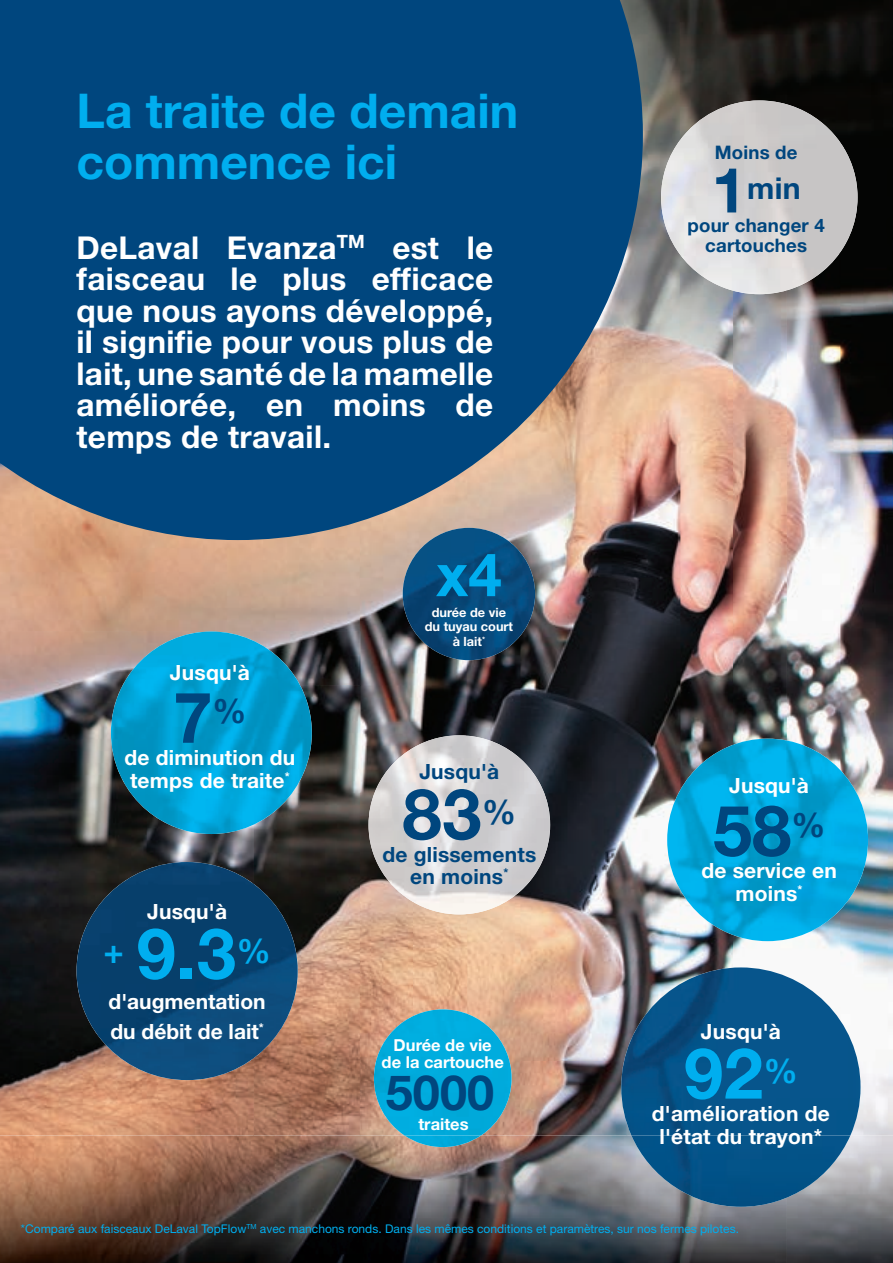
<style>
.page{position:relative;width:893px;height:1263px;background:#fff}
.page>*{position:absolute;margin:0;border:0;box-sizing:border-box;transform-origin:0 0}
.t1{font:700 70.5px "Helvetica Neue LT Std";color:#00467e}
.t2{font:700 70.5px "Helvetica Neue LT Std";color:#00aeef}
.t3{font:700 60px "Helvetica Neue LT Std";color:#00aeef}
.t4{font:700 48.6px "Helvetica Neue LT Std";color:#00467e}
.t5{font:700 48px/51px "Helvetica Neue LT Std";color:#00aeef}
.t6{font:700 31.5px/31.5px "Helvetica Neue LT Std";letter-spacing:.01em;color:#fff;text-align:justify}
.t7{font:700 30.15px "Helvetica Neue LT Std";color:#00467e}
.t8{font:700 21px/22.5px "Helvetica Neue LT Std";letter-spacing:.01em;color:#fff}
.t9{font:700 21px/22.5px "Helvetica Neue LT Std";letter-spacing:.01em;color:#00467e;text-align:center}
.t10{font:700 18.6px/20px "Helvetica Neue LT Std";letter-spacing:.01em;color:#00467e;text-align:center}
.t11{font:700 16.5px/16.5px "Helvetica Neue LT Std";color:#fff;text-align:center}
.t12{font:700 12.75px/14.5px "Helvetica Neue LT Std";color:#fff;text-align:center}
.t13{font:12px "Helvetica Neue LT Std";color:#00aeef}
.s1{font-size:62.55px}
</style>
<div class="page">
<img style="left:0;top:540px;width:360px;height:91px">
<img style="left:360px;top:0;width:320px;height:578px">
<img style="left:680px;top:0;width:212px;height:148px">
<img style="left:840px;top:148px;width:53px;height:987px">
<img style="left:680px;top:294px;width:53px;height:445px">
<img style="left:787px;top:294px;width:53px;height:445px">
<img style="left:733px;top:294px;width:54px;height:445px">
<img style="left:360px;top:578px;width:107px;height:214px">
<img style="left:520px;top:578px;width:160px;height:483px">
<img style="left:0;top:631px;width:147px;height:322px">
<img style="left:312px;top:631px;width:48px;height:54px">
<img style="left:467px;top:636px;width:53px;height:99px">
<img style="left:254px;top:685px;width:106px;height:450px">
<img style="left:147px;top:834px;width:107px;height:28px">
<img style="left:360px;top:792px;width:53px;height:343px">
<img style="left:467px;top:914px;width:53px;height:221px">
<img style="left:680px;top:941px;width:53px;height:26px">
<img style="left:413px;top:914px;width:54px;height:95px">
<img style="left:733px;top:941px;width:107px;height:13px">
<img style="left:0;top:953px;width:93px;height:182px">
<img style="left:93px;top:1080px;width:54px;height:55px">
<img style="left:201px;top:1080px;width:53px;height:55px">
<img style="left:147px;top:1080px;width:54px;height:55px">
<img style="left:520px;top:1061px;width:101px;height:74px">
<img style="left:892px;top:1px;width:1px;height:452px">
<img style="left:0;top:1135px;width:680px;height:128px">
<img style="left:787px;top:1135px;width:105px;height:128px">
<img style="left:680px;top:1207px;width:107px;height:56px">
<hr style="left:892px;top:842px;width:1px;height:421px;background:#e8f6fd">
<svg style="left:0;top:0;width:643px;height:540px;background:#195280"></svg>
<img style="left:111px;top:631px;width:201px;height:203px">
<img style="left:667px;top:739px;width:201px;height:202px">
<img style="left:621px;top:967px;width:239px;height:168px">
<img style="left:631px;top:1135px;width:219px;height:72px">
<img style="left:369px;top:735px;width:181px;height:179px">
<img style="left:661px;top:100px;width:196px;height:194px">
<img style="left:77px;top:862px;width:221px;height:218px">
<img style="left:403px;top:528px;width:132px;height:132px;border-radius:66px">
<img style="left:374px;top:1009px;width:138px;height:126px">
<img style="left:404px;top:1135px;width:77px;height:12px">
<h3 class="t5" style="left:77px;top:84px;width:443px">La traite de demain commence ici</h3>
<p class="t6" style="left:77px;top:231px;width:418px">DeLaval Evanza<sup>TM</sup> est le faisceau le plus efficace que nous ayons développé, il signifie pour vous plus de lait, une santé de la mamelle améliorée, en moins de temps de travail.</p>
<p class="t8" style="left:170px;top:660px;width:81px">Jusqu'à</p>
<h1 class="t1" style="left:173px;top:674px;width:75px">7<sup>%</sup></h1>
<p class="t8" style="left:125px;top:746px;width:172px">de diminution du temps de traite<sup>*</sup></p>
<p class="t8" style="left:147px;top:899px;width:81px">Jusqu'à</p>
<h1 class="t2" style="left:104px;top:910px;width:169px"><sup>+</sup> 9.3<sup>%</sup></h1>
<p class="t8" style="left:109px;top:986px;width:159px;line-height:30px">d'augmentation du débit de lait<sup>*</sup></p>
<h2 class="t3" style="left:436px;top:538px;width:67px">x4</h2>
<p class="t12" style="left:425px;top:604px;width:90px">durée de vie du tuyau court à lait<sup>*</sup></p>
<p class="t9" style="left:419px;top:760px;width:81px">Jusqu'à</p>
<h1 class="t1" style="left:402px;top:771px;width:115px">83<sup>%</sup></h1>
<p class="t9" style="left:382px;top:843px;width:155px">de glissements en moins<sup>*</sup></p>
<p class="t11" style="left:382px;top:1037px;width:124px">Durée de vie<br>de la cartouche</p>
<h3 class="t4" style="left:386px;top:1063px;width:110px">5000</h3>
<p class="t11" style="left:418px;top:1116px;width:52px">traites</p>
<p class="t10" style="left:715px;top:142px;width:84px">Moins de</p>
<p class="t7" style="left:712px;top:169px;width:90px"><span class="s1">1</span>min</p>
<p class="t10" style="left:688px;top:215px;width:139px">pour changer 4 cartouches</p>
<p class="t8" style="left:729px;top:774px;width:81px">Jusqu'à</p>
<h1 class="t1" style="left:713px;top:787px;width:114px">58<sup>%</sup></h1>
<p class="t8" style="left:701px;top:859px;width:137px;text-align:center">de service en moins<sup>*</sup></p>
<p class="t8" style="left:701px;top:1019px;width:81px">Jusqu'à</p>
<h1 class="t2" style="left:684px;top:1030px;width:115px">92<sup>%</sup></h1>
<p class="t8" style="left:652px;top:1102px;width:179px;text-align:center">d'amélioration de l'état du trayon*</p>
<p class="t13" style="left:21px;top:1222px;width:720px">*Comparé aux faisceaux DeLaval TopFlow<sup>TM</sup> avec manchons ronds. Dans les mêmes conditions et paramètres, sur nos fermes pilotes.</p>
</div>
